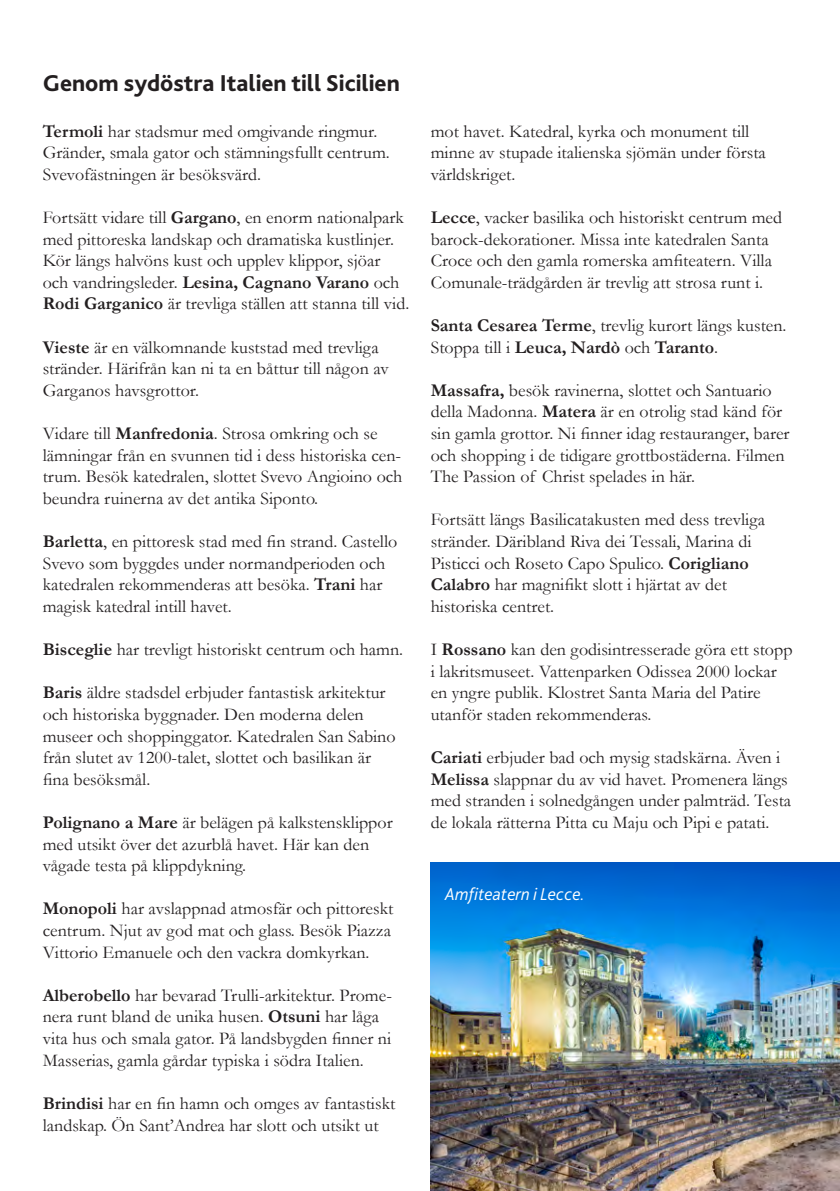
<style>
.page{position:relative;width:840px;height:1191px;background:#fff}
.page>*{position:absolute;margin:0;border:0;box-sizing:border-box;transform-origin:0 0}
.t1{font:800 24px "Bliss 2";color:#231f20}
.t2{font:18px/21.6px "Garamond";color:#231f20}
.t3{font:italic 300 18px "Bliss 2";color:#fff}
.s1{font-weight:700}
</style>
<div class="page">
<img style="left:430px;top:862px;width:409px;height:329px">
<h1 class="t1" style="left:43px;top:68px;width:358px">Genom sydöstra Italien till Sicilien</h1>
<p class="t2" style="left:43px;top:120px;width:348px"><span class="s1">Termoli</span> har stadsmur med omgivande ringmur.<br>Gränder, smala gator och stämningsfullt centrum.<br>Svevofästningen är besöksvärd.</p>
<p class="t2" style="left:43px;top:206px;width:368px">Fortsätt vidare till <span class="s1">Gargano</span>, en enorm nationalpark med pittoreska landskap och dramatiska kustlinjer.<br>Kör längs halvöns kust och upplev klippor, sjöar och vandringsleder. <span class="s1">Lesina, Cagnano Varano</span> och <span class="s1">Rodi Garganico</span> är trevliga ställen att stanna till vid.</p>
<p class="t2" style="left:43px;top:336px;width:347px"><span class="s1">Vieste</span> är en välkomnande kuststad med trevliga stränder. Härifrån kan ni ta en båttur till någon av<br>Garganos havsgrottor.</p>
<p class="t2" style="left:43px;top:422px;width:361px">Vidare till <span class="s1">Manfredonia</span>. Strosa omkring och se lämningar från en svunnen tid i dess historiska cen&shy;trum. Besök katedralen, slottet Svevo Angioino och beundra ruinerna av det antika Siponto.</p>
<p class="t2" style="left:43px;top:530px;width:356px"><span class="s1">Barletta</span>, en pittoresk stad med fin strand. Castello Svevo som byggdes under normandperioden och katedralen rekommenderas att besöka. <span class="s1">Trani</span> har magisk katedral intill havet.</p>
<p class="t2" style="left:43px;top:638px;width:362px"><span class="s1">Bisceglie</span> har trevligt historiskt centrum och hamn.</p>
<p class="t2" style="left:43px;top:681px;width:354px"><span class="s1">Baris</span> äldre stadsdel erbjuder fantastisk arkitektur och historiska byggnader. Den moderna delen museer och shoppinggator. Katedralen San Sabino från slutet av 1200-talet, slottet och basilikan är fina besöksmål.</p>
<p class="t2" style="left:43px;top:811px;width:351px"><span class="s1">Polignano a Mare</span> är belägen på kalkstensklippor med utsikt över det azurblå havet. Här kan den vågade testa på klippdykning.</p>
<p class="t2" style="left:43px;top:897px;width:352px"><span class="s1">Monopoli</span> har avslappnad atmosfär och pittoreskt centrum. Njut av god mat och glass. Besök Piazza<br>Vittorio Emanuele och den vackra domkyrkan.</p>
<p class="t2" style="left:43px;top:984px;width:350px"><span class="s1">Alberobello</span> har bevarad Trulli-arkitektur. Prome&shy;nera runt bland de unika husen. <span class="s1">Otsuni</span> har låga vita hus och smala gator. På landsbygden finner ni Masserias, gamla gårdar typiska i södra Italien.</p>
<p class="t2" style="left:43px;top:1092px;width:354px"><span class="s1">Brindisi</span> har en fin hamn och omges av fantastiskt landskap. Ön Sant’Andrea har slott och utsikt ut</p>
<p class="t2" style="left:430px;top:120px;width:336px">mot havet. Katedral, kyrka och monument till minne av stupade italienska sjömän under första världskriget.</p>
<p class="t2" style="left:430px;top:206px;width:353px"><span class="s1">Lecce</span>, vacker basilika och historiskt centrum med barock-dekorationer. Missa inte katedralen Santa Croce och den gamla romerska amfiteatern. Villa Comunale-trädgården är trevlig att strosa runt i.</p>
<p class="t2" style="left:430px;top:314px;width:357px"><span class="s1">Santa Cesarea Terme</span>, trevlig kurort längs kusten.<br>Stoppa till i <span class="s1">Leuca, Nardò</span> och <span class="s1">Taranto</span>.</p>
<p class="t2" style="left:430px;top:379px;width:360px"><span class="s1">Massafra,</span> besök ravinerna, slottet och Santuario della Madonna. <span class="s1">Matera</span> är en otrolig stad känd för sin gamla grottor. Ni finner idag restauranger, barer och shopping i de tidigare grottbostäderna. Filmen The Passion of Christ spelades in här.</p>
<p class="t2" style="left:430px;top:508px;width:335px">Fortsätt längs Basilicatakusten med dess trevliga stränder. Däribland Riva dei Tessali, Marina di Pisticci och Roseto Capo Spulico. <span class="s1">Corigliano Calabro</span> har magnifikt slott i hjärtat av det historiska centret.</p>
<p class="t2" style="left:430px;top:638px;width:363px">I <span class="s1">Rossano</span> kan den godisintresserade göra ett stopp i lakritsmuseet. Vattenparken Odissea 2000 lockar en yngre publik. Klostret Santa Maria del Patire utanför staden rekommenderas.</p>
<p class="t2" style="left:430px;top:746px;width:362px"><span class="s1">Cariati</span> erbjuder bad och mysig stadskärna. Även i <span class="s1">Melissa</span> slappnar du av vid havet. Promenera längs med stranden i solnedgången under palmträd. Testa de lokala rätterna Pitta cu Maju och Pipi e patati.</p>
<p class="t3" style="left:445px;top:883px;width:141px">Amfiteatern i Lecce.</p>
</div>
